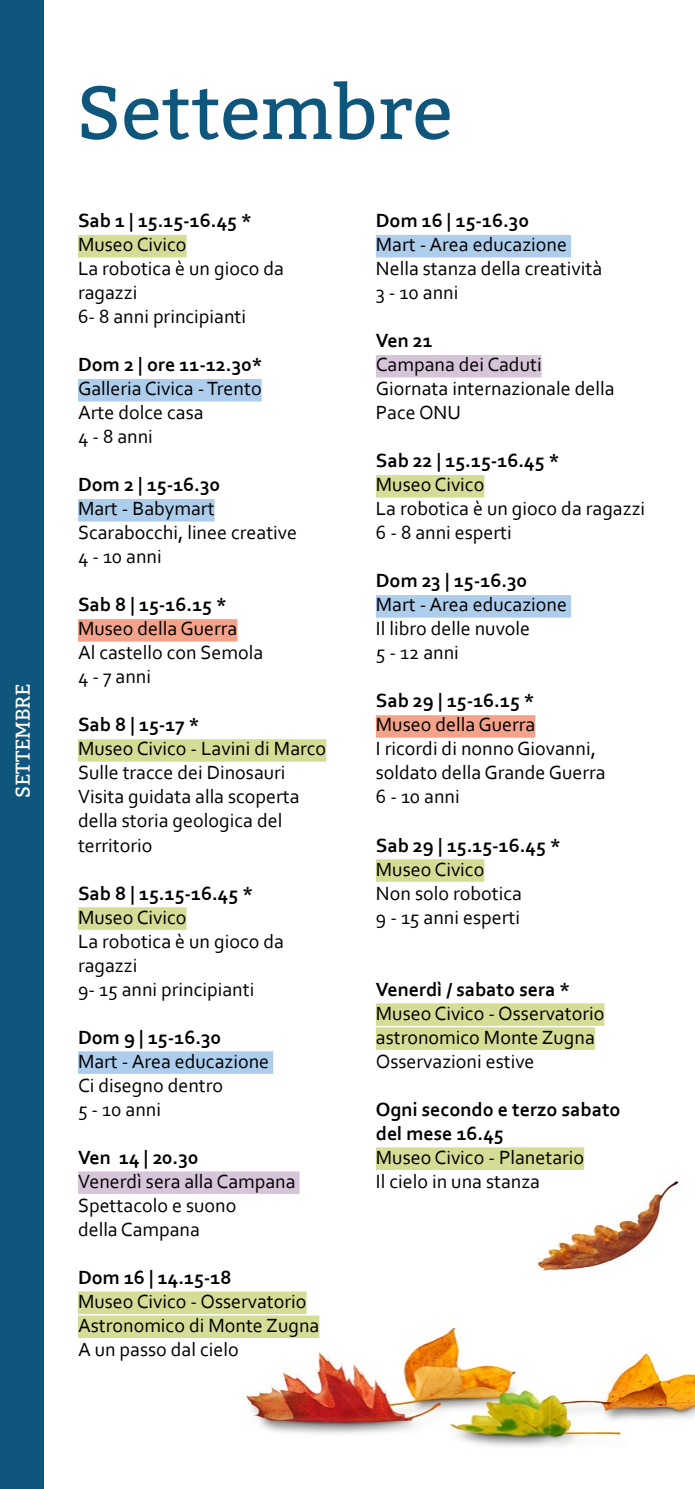
<style>
.page{position:relative;width:695px;height:1489px;background:#fff}
.page>*{position:absolute;margin:0;border:0;box-sizing:border-box;transform-origin:0 0}
.t1{font:75px "Bitter";color:#0e567c}
.t2{font:20px/24px "Corbel";color:#000}
.t3{font:700 20px/24px "Corbel";color:#000}
.t4{font:20px "Bitter";color:#fff}
</style>
<div class="page">
<img style="left:211px;top:1176px;width:483px;height:271px">
<div style="left:0;top:0;width:43px;height:1488px;background:#0e567c"></div>
<div style="left:78px;top:235px;width:108px;height:22px;background:#d5dc95"></div>
<div style="left:78px;top:379px;width:183px;height:22px;background:#adcded"></div>
<div style="left:78px;top:499px;width:136px;height:22px;background:#adcded"></div>
<div style="left:78px;top:619px;width:159px;height:22px;background:#f4a28a"></div>
<div style="left:78px;top:739px;width:248px;height:22px;background:#d5dc95"></div>
<div style="left:78px;top:907px;width:108px;height:22px;background:#d5dc95"></div>
<div style="left:78px;top:1051px;width:195px;height:22px;background:#adcded"></div>
<div style="left:78px;top:1171px;width:221px;height:22px;background:#d6c5d8"></div>
<div style="left:78px;top:1291px;width:228px;height:22px;background:#d5dc95"></div>
<div style="left:78px;top:1315px;width:241px;height:22px;background:#d5dc95"></div>
<div style="left:376px;top:235px;width:195px;height:22px;background:#adcded"></div>
<div style="left:376px;top:355px;width:165px;height:22px;background:#d6c5d8"></div>
<div style="left:376px;top:475px;width:108px;height:22px;background:#d5dc95"></div>
<div style="left:376px;top:595px;width:195px;height:22px;background:#adcded"></div>
<div style="left:376px;top:715px;width:159px;height:22px;background:#f4a28a"></div>
<div style="left:376px;top:859px;width:108px;height:22px;background:#d5dc95"></div>
<div style="left:376px;top:1003px;width:228px;height:22px;background:#d5dc95"></div>
<div style="left:376px;top:1027px;width:219px;height:22px;background:#d5dc95"></div>
<div style="left:376px;top:1147px;width:208px;height:22px;background:#d5dc95"></div>
<p class="t4" style="left:11px;top:798px;width:117px;rotate:-90deg">SETTEMBRE</p>
<h1 class="t1" style="left:76px;top:69px;width:377px">Settembre</h1>
<p class="t3" style="left:78px;top:208px;width:175px">Sab 1 | 15.15-16.45 *</p>
<p class="t2" style="left:78px;top:232px;width:207px">Museo Civico<br>La robotica è un gioco da ragazzi<br>6- 8 anni principianti</p>
<p class="t3" style="left:78px;top:352px;width:186px">Dom 2 | ore 11-12.30*</p>
<p class="t2" style="left:78px;top:376px;width:185px">Galleria Civica - Trento<br>Arte dolce casa<br>4 - 8 anni</p>
<p class="t3" style="left:78px;top:472px;width:144px">Dom 2 | 15-16.30</p>
<p class="t2" style="left:78px;top:496px;width:221px">Mart - Babymart<br>Scarabocchi, linee creative<br>4 - 10 anni</p>
<p class="t3" style="left:78px;top:592px;width:150px">Sab 8 | 15-16.15 *</p>
<p class="t2" style="left:78px;top:616px;width:187px">Museo della Guerra<br>Al castello con Semola<br>4 - 7 anni</p>
<p class="t3" style="left:78px;top:712px;width:123px">Sab 8 | 15-17 *</p>
<p class="t2" style="left:78px;top:736px;width:250px">Museo Civico - Lavini di Marco<br>Sulle tracce dei Dinosauri<br>Visita guidata alla scoperta della storia geologica del territorio</p>
<p class="t3" style="left:78px;top:880px;width:176px">Sab 8 | 15.15-16.45 *</p>
<p class="t2" style="left:78px;top:904px;width:207px">Museo Civico<br>La robotica è un gioco da ragazzi<br>9- 15 anni principianti</p>
<p class="t3" style="left:78px;top:1024px;width:145px">Dom 9 | 15-16.30</p>
<p class="t2" style="left:78px;top:1048px;width:193px">Mart - Area educazione<br>Ci disegno dentro<br>5 - 10 anni</p>
<p class="t3" style="left:78px;top:1144px;width:122px">Ven 14 | 20.30</p>
<p class="t2" style="left:78px;top:1168px;width:219px">Venerdì sera alla Campana<br>Spettacolo e suono<br>della Campana</p>
<p class="t3" style="left:78px;top:1264px;width:155px">Dom 16 | 14.15-18</p>
<p class="t2" style="left:78px;top:1288px;width:243px">Museo Civico - Osservatorio<br>Astronomico di Monte Zugna<br>A un passo dal cielo</p>
<p class="t3" style="left:376px;top:208px;width:155px">Dom 16 | 15-16.30</p>
<p class="t2" style="left:376px;top:232px;width:228px">Mart - Area educazione<br>Nella stanza della creatività<br>3 - 10 anni</p>
<p class="t3" style="left:376px;top:328px;width:58px">Ven 21</p>
<p class="t2" style="left:376px;top:352px;width:240px">Campana dei Caduti<br>Giornata internazionale della<br>Pace ONU</p>
<p class="t3" style="left:376px;top:448px;width:185px">Sab 22 | 15.15-16.45 *</p>
<p class="t2" style="left:376px;top:472px;width:271px">Museo Civico<br>La robotica è un gioco da ragazzi<br>6 - 8 anni esperti</p>
<p class="t3" style="left:376px;top:568px;width:153px">Dom 23 | 15-16.30</p>
<p class="t2" style="left:376px;top:592px;width:193px">Mart - Area educazione<br>Il libro delle nuvole<br>5 - 12 anni</p>
<p class="t3" style="left:376px;top:688px;width:160px">Sab 29 | 15-16.15 *</p>
<p class="t2" style="left:376px;top:712px;width:231px">Museo della Guerra<br>I ricordi di nonno Giovanni, soldato della Grande Guerra<br>6 - 10 anni</p>
<p class="t3" style="left:376px;top:832px;width:186px">Sab 29 | 15.15-16.45 *</p>
<p class="t2" style="left:376px;top:856px;width:148px">Museo Civico<br>Non solo robotica<br>9 - 15 anni esperti</p>
<p class="t3" style="left:376px;top:976px;width:196px">Venerdì / sabato sera *</p>
<p class="t2" style="left:376px;top:1000px;width:230px">Museo Civico - Osservatorio astronomico Monte Zugna<br>Osservazioni estive</p>
<p class="t3" style="left:376px;top:1096px;width:246px">Ogni secondo e terzo sabato del mese 16.45</p>
<p class="t2" style="left:376px;top:1144px;width:210px">Museo Civico - Planetario<br>Il cielo in una stanza</p>
</div>
